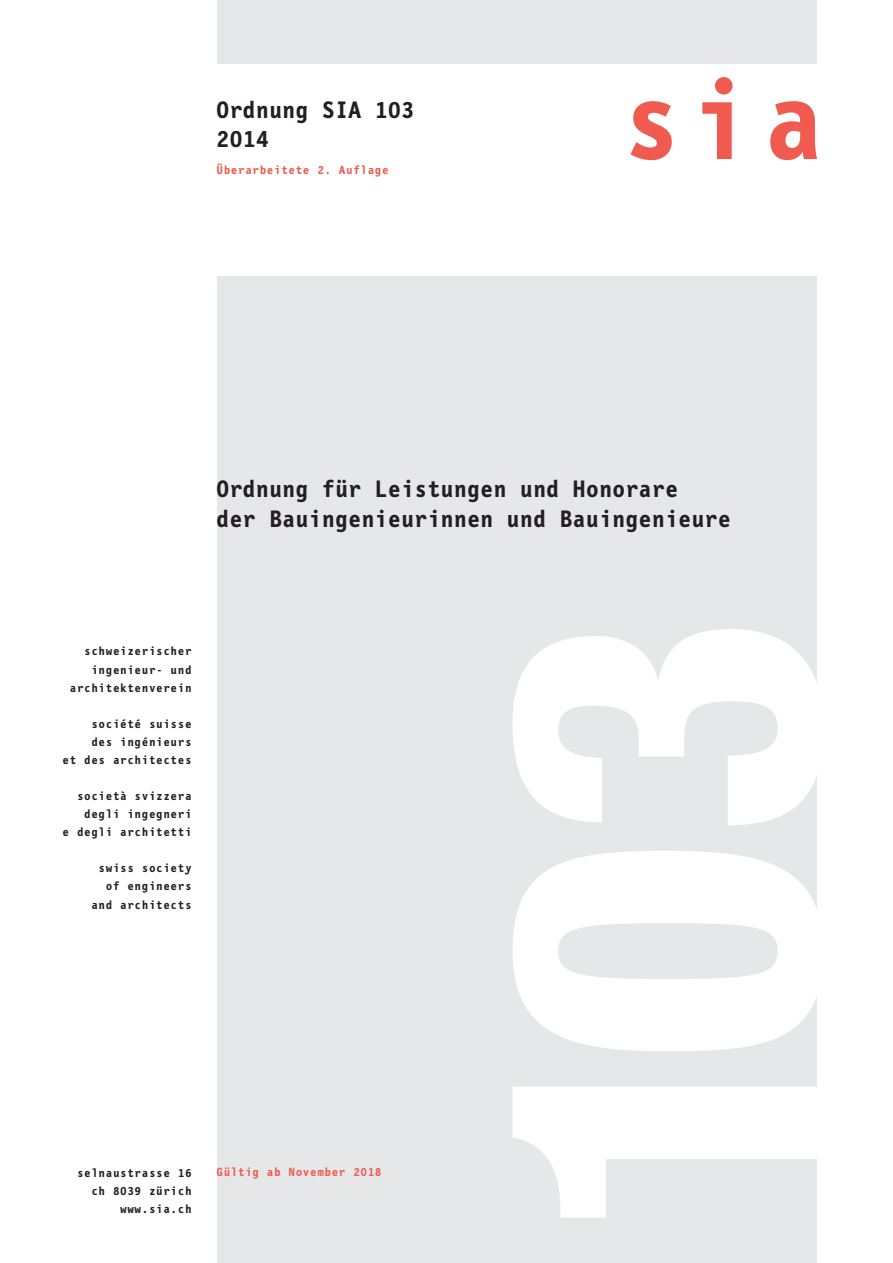
<style>
.page{position:relative;width:893px;height:1263px;background:#fff}
.page>*{position:absolute;margin:0;border:0;box-sizing:border-box;transform-origin:0 0}
.t1{font:800 condensed 430.5px "Helvetica Neue";color:#fff}
.t2{font:700 113.25px "Letter Gothic";color:#f05a4f}
.t3{font:700 24px/29.7px "Letter Gothic";letter-spacing:.05em;color:#231f20}
.t4{font:700 12px/18px "Letter Gothic";letter-spacing:.1em;color:#231f20;text-align:right}
.t5{font:700 12px "Letter Gothic";letter-spacing:.1em;color:#f05a4f}
</style>
<div class="page">
<div style="left:217px;top:276px;width:599px;height:987px;background:#e6e7e9"></div>
<div style="left:217px;top:0;width:599px;height:64px;background:#e6e7e9"></div>
<h3 class="t3" style="left:217px;top:95px;width:198px">Ordnung SIA 103<br>2014</h3>
<p class="t5" style="left:217px;top:163px;width:173px">Überarbeitete 2. Auflage</p>
<h2 class="t2" style="left:623px;top:57px;width:201px">sia</h2>
<h3 class="t3" style="left:217px;top:475px;width:515px">Ordnung für Leistungen und Honorare<br>der Bauingenieurinnen und Bauingenieure</h3>
<p class="t4" style="left:70px;top:642px;width:123px">schweizerischer ingenieur- und architektenverein</p>
<p class="t4" style="left:63px;top:715px;width:130px">société suisse<br>des ingénieurs<br>et des architectes</p>
<p class="t4" style="left:63px;top:787px;width:130px">società svizzera degli ingegneri<br>e degli architetti</p>
<p class="t4" style="left:92px;top:859px;width:101px">swiss society of engineers and architects</p>
<p class="t4" style="left:77px;top:1163px;width:115px">selnaustrasse 16 ch 8039 zürich www.sia.ch</p>
<p class="t5" style="left:217px;top:1165px;width:166px">Gültig ab November 2018</p>
<h1 class="t1" style="left:398px;top:1244px;width:630px;rotate:-90deg">1 03</h1>
</div>
